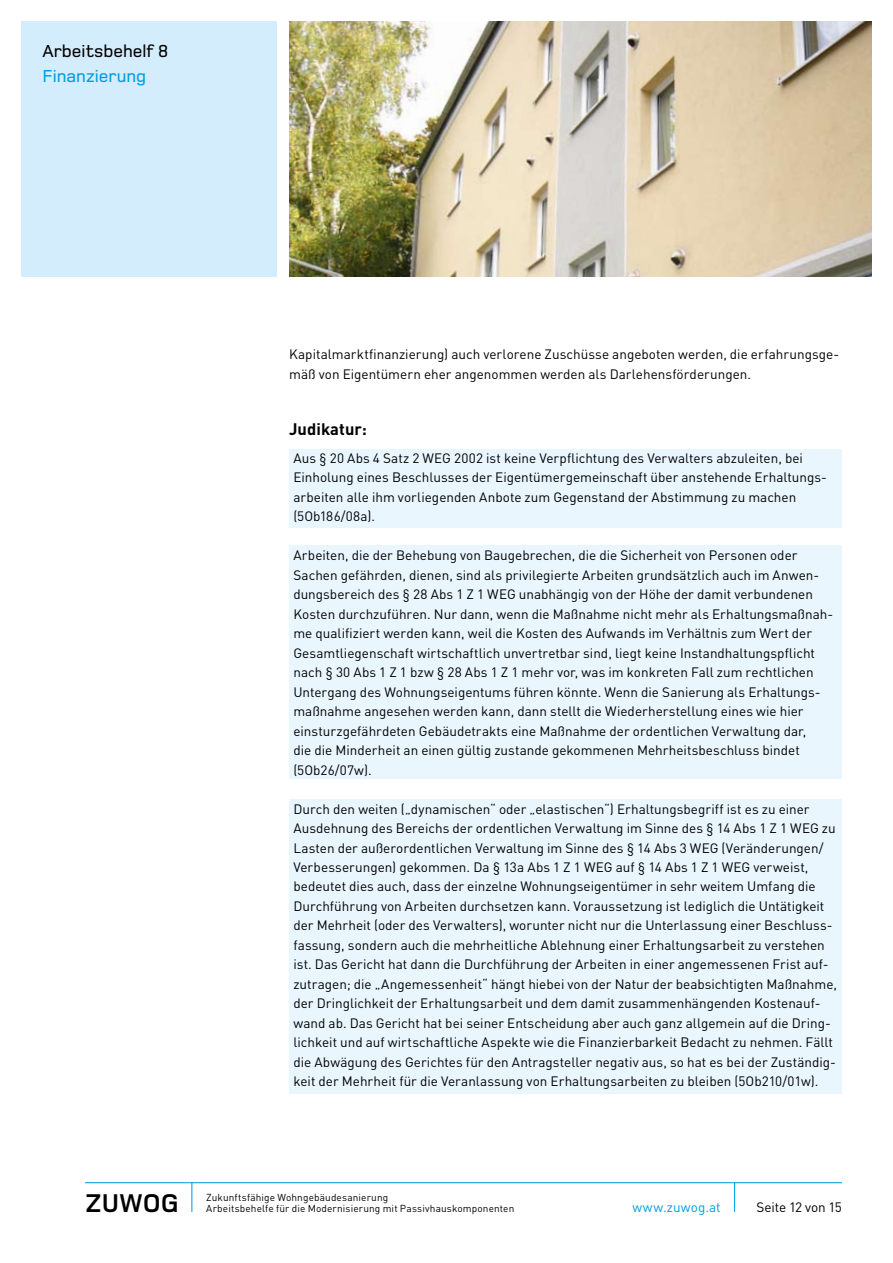
<style>
.page{position:relative;width:893px;height:1263px;background:#fff}
.page>*{position:absolute;margin:0;border:0;box-sizing:border-box;transform-origin:0 0}
.t1{font:700 26.55px "Foundry Monoline";color:#000}
.t2{font:500 18px "Foundry Monoline";color:#000}
.t3{font:500 18px "Foundry Monoline";color:#009ee3}
.t4{font:700 16.5px "DIN Pro";color:#000}
.t5{font:13.5px/19.5px "DIN Pro";color:#000}
.t6{font:13.5px "DIN";letter-spacing:.01em;color:#009ee3}
.t7{font:10.05px/11.6px "DIN";letter-spacing:.01em;color:#000}
</style>
<div class="page">
<hr style="left:85px;top:1182px;width:757px;height:1px;background:#009ee3">
<hr style="left:734px;top:1182px;width:1px;height:30px;background:#009ee3">
<hr style="left:191px;top:1182px;width:1px;height:30px;background:#009ee3">
<div style="left:21px;top:21px;width:255px;height:255px;background:#d4edfc"></div>
<div style="left:289px;top:799px;width:553px;height:295px;background:#e9f6fe"></div>
<div style="left:289px;top:545px;width:553px;height:234px;background:#e9f6fe"></div>
<div style="left:289px;top:450px;width:553px;height:78px;background:#e9f6fe"></div>
<img style="left:289px;top:21px;width:583px;height:255px">
<h2 class="t2" style="left:43px;top:41px;width:127px">Arbeitsbehelf 8</h2>
<h2 class="t3" style="left:43px;top:67px;width:105px">Finanzierung</h2>
<p class="t5" style="left:289px;top:344px;width:552px">Kapitalmarktfinanzierung) auch verlorene Zuschüsse angeboten werden, die erfahrungsge&shy;mäß von Eigentümern eher angenommen werden als Darlehensförderungen.</p>
<p class="t4" style="left:289px;top:417px;width:79px">Judikatur:</p>
<p class="t5" style="left:293px;top:447px;width:535px">Aus § 20 Abs 4 Satz 2 WEG 2002 ist keine Verpflichtung des Verwalters abzuleiten, bei Einholung eines Beschlusses der Eigentümergemeinschaft über anstehende Erhaltungs&shy;arbeiten alle ihm vorliegenden Anbote zum Gegenstand der Abstimmung zu machen (5Ob186/08a).</p>
<p class="t5" style="left:293px;top:545px;width:541px">Arbeiten, die der Behebung von Baugebrechen, die die Sicherheit von Personen oder Sachen gefährden, dienen, sind als privilegierte Arbeiten grundsätzlich auch im Anwen&shy;dungsbereich des § 28 Abs 1 Z 1 WEG unabhängig von der Höhe der damit verbundenen Kosten durchzuführen. Nur dann, wenn die Maßnahme nicht mehr als Erhaltungsmaßnah&shy;me qualifiziert werden kann, weil die Kosten des Aufwands im Verhältnis zum Wert der Gesamtliegenschaft wirtschaftlich unvertretbar sind, liegt keine Instandhaltungspflicht nach § 30 Abs 1 Z 1 bzw § 28 Abs 1 Z 1 mehr vor, was im konkreten Fall zum rechtlichen Untergang des Wohnungseigentums führen könnte. Wenn die Sanierung als Erhaltungs&shy;maßnahme angesehen werden kann, dann stellt die Wiederherstellung eines wie hier einsturzgefährdeten Gebäudetrakts eine Maßnahme der ordentlichen Verwaltung dar,<br>die die Minderheit an einen gültig zustande gekommenen Mehrheitsbeschluss bindet (5Ob26/07w).</p>
<p class="t5" style="left:293px;top:798px;width:545px">Durch den weiten („dynamischen“ oder „elastischen“) Erhaltungsbegriff ist es zu einer Ausdehnung des Bereichs der ordentlichen Verwaltung im Sinne des § 14 Abs 1 Z 1 WEG zu Lasten der außerordentlichen Verwaltung im Sinne des § 14 Abs 3 WEG (Veränderungen/ Verbesserungen) gekommen. Da § 13a Abs 1 Z 1 WEG auf § 14 Abs 1 Z 1 WEG verweist, bedeutet dies auch, dass der einzelne Wohnungseigentümer in sehr weitem Umfang die Durchführung von Arbeiten durchsetzen kann. Voraussetzung ist lediglich die Untätigkeit der Mehrheit (oder des Verwalters), worunter nicht nur die Unterlassung einer Beschluss&shy;fassung, sondern auch die mehrheitliche Ablehnung einer Erhaltungsarbeit zu verstehen ist. Das Gericht hat dann die Durchführung der Arbeiten in einer angemessenen Frist auf&shy;zutragen; die „Angemessenheit“ hängt hiebei von der Natur der beabsichtigten Maßnahme, der Dringlichkeit der Erhaltungsarbeit und dem damit zusammenhängenden Kostenauf&shy;wand ab. Das Gericht hat bei seiner Entscheidung aber auch ganz allgemein auf die Dring&shy;lichkeit und auf wirtschaftliche Aspekte wie die Finanzierbarkeit Bedacht zu nehmen. Fällt die Abwägung des Gerichtes für den Antragsteller negativ aus, so hat es bei der Zuständig&shy;keit der Mehrheit für die Veranlassung von Erhaltungsarbeiten zu bleiben (5Ob210/01w).</p>
<p class="t7" style="left:206px;top:1191px;width:310px">Zukunftsfähige Wohngebäudesanierung<br>Arbeitsbehelfe für die Modernisierung mit Passivhauskomponenten</p>
<p class="t6" style="left:632px;top:1199px;width:90px">www.zuwog.at</p>
<h1 class="t1" style="left:85px;top:1189px;width:95px">ZUWOG</h1>
<p class="t5" style="left:756px;top:1197px;width:87px">Seite 12 von 15</p>
</div>
